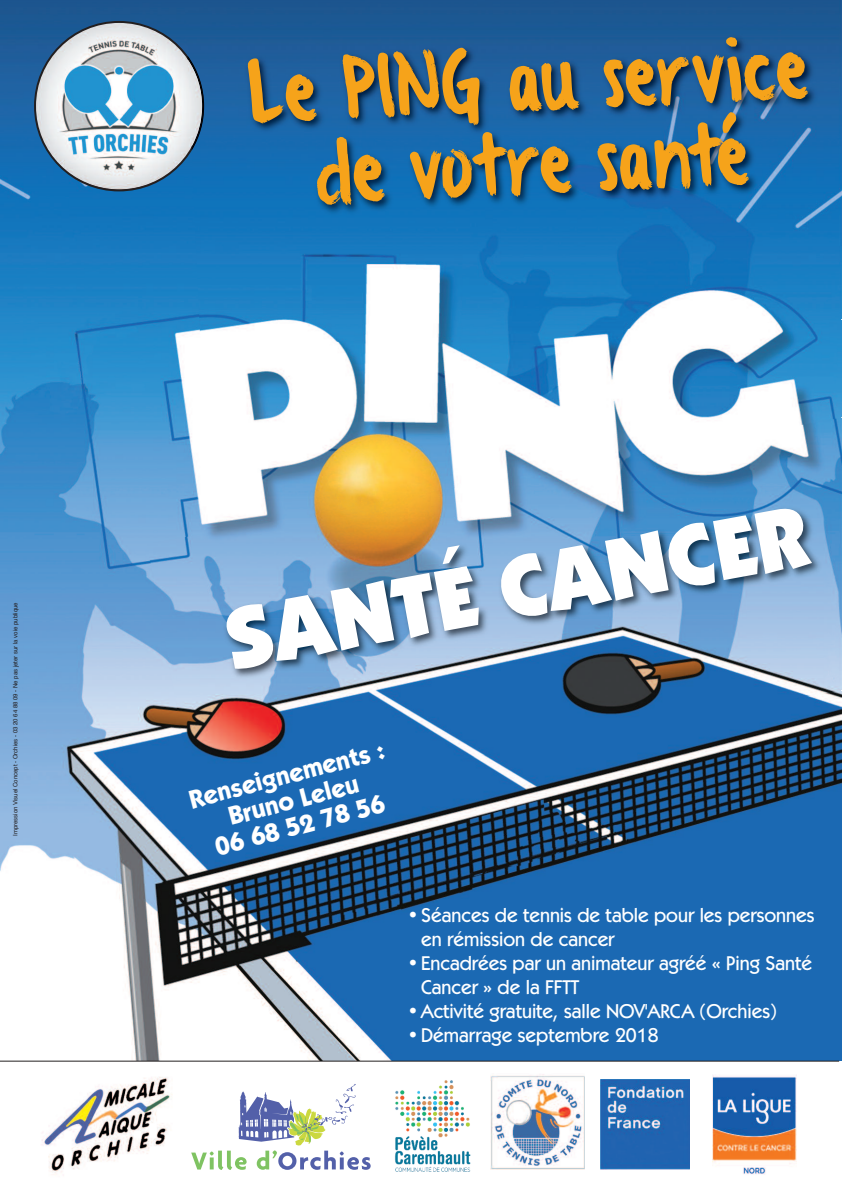
<style>
.page{position:relative;width:842px;height:1191px;background:#fff}
.page>*{position:absolute;margin:0;border:0;box-sizing:border-box;transform-origin:0 0}
.t1{font:900 86.2px "Kabel IT Cby BT";color:#fff}
.t2{font:69.4px/83.1px "From Where You Are";color:#f6a31a;text-align:center;scale:.72 1}
.t3{font:700 26px/26px "Kabel IT Cby BT";color:#fff;text-align:center}
.t4{font:500 20px/24px "Kabel IT Cby BT";color:#fff}
.t5{font:6px "Helvetica";color:#231f20}
</style>
<div class="page">
<img style="left:0;top:0;width:842px;height:1060px">
<img style="left:147px;top:417px;width:695px;height:391px">
<svg style="left:34px;top:21px;width:152px;height:170px"></svg>
<img style="left:186px;top:0;width:656px;height:348px">
<img style="left:187px;top:56px;width:17px;height:94px">
<img style="left:188px;top:57px;width:15px;height:92px">
<img style="left:188px;top:59px;width:14px;height:88px">
<hr style="left:0;top:1060px;width:839px;height:1px;background:#231f20">
<img style="left:395px;top:1080px;width:76px;height:92px">
<img style="left:491px;top:1074px;width:93px;height:95px">
<img style="left:712px;top:1075px;width:84px;height:100px">
<img style="left:41px;top:1077px;width:131px;height:98px">
<svg style="left:191px;top:1084px;width:180px;height:86px"></svg>
<img style="left:600px;top:1079px;width:89px;height:90px">
<p class="t5" style="left:13px;top:836px;width:235px;rotate:-90deg">Impression Visuel Concept - Orchies - 03 20 64 88 09 - Ne pas jeter sur la voie publique</p>
<h2 class="t2" style="left:247px;top:60px;width:779px;rotate:-3deg">Le PING au service de votre santé</h2>
<h1 class="t1" style="left:220px;top:606px;width:591px;rotate:-10deg">SANTÉ CANCER</h1>
<h3 class="t3" style="left:187px;top:790px;width:203px;rotate:-15deg">Renseignements :<br>Bruno Leleu<br>06 68 52 78 56</h3>
<p class="t4" style="left:421px;top:905px;width:395px;text-indent:-14px">•Séances de tennis de table pour les personnes en rémission de cancer</p>
<p class="t4" style="left:421px;top:953px;width:392px;text-indent:-14px">•Encadrées par un animateur agréé « Ping Santé<br>Cancer » de la FFTT</p>
<p class="t4" style="left:407px;top:1001px;width:371px">•Activité gratuite, salle NOV'ARCA (Orchies)</p>
<p class="t4" style="left:407px;top:1025px;width:253px">•Démarrage septembre 2018</p>
</div>
